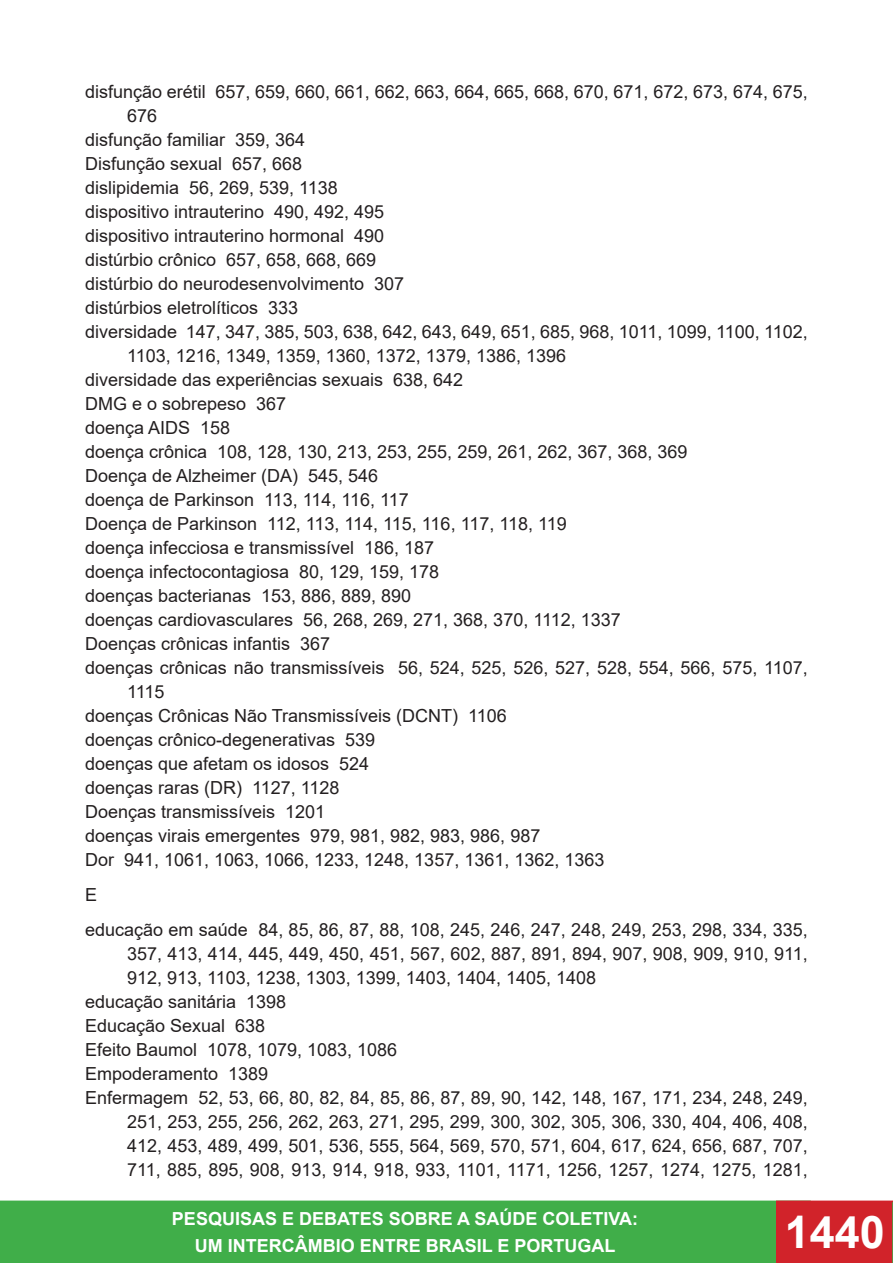
<style>
.page{position:relative;width:893px;height:1263px;background:#fff}
.page>*{position:absolute;margin:0;border:0;box-sizing:border-box;transform-origin:0 0}
.t1{font:700 45px "Arial";color:#fff}
.t2{font:18px/24px "Arial";color:#231f20}
.t3{font:700 18px/26.5px "Arial";color:#fff;text-align:center}
</style>
<div class="page">
<div style="left:0;top:1201px;width:810px;height:62px;background:#40ae49"></div>
<div style="left:0;top:1200px;width:811px;height:63px;border:2px solid #40ae49"></div>
<div style="left:777px;top:1201px;width:116px;height:61px;background:#d1232a"></div>
<div style="left:776px;top:1200px;width:117px;height:63px;border:2px solid #d1232a"></div>
<svg style="left:892px;top:1202px;width:1px;height:61px"></svg>
<p class="t2" style="left:127px;top:80px;width:682px;text-indent:-42px">disfunção erétil 657, 659, 660, 661, 662, 663, 664, 665, 668, 670, 671, 672, 673, 674, 675,<br>676</p>
<p class="t2" style="left:85px;top:128px;width:222px">disfunção familiar 359, 364</p>
<p class="t2" style="left:85px;top:152px;width:219px">Disfunção sexual 657, 668</p>
<p class="t2" style="left:85px;top:176px;width:254px">dislipidemia 56, 269, 539, 1138</p>
<p class="t2" style="left:85px;top:200px;width:301px">dispositivo intrauterino 490, 492, 495</p>
<p class="t2" style="left:85px;top:224px;width:301px">dispositivo intrauterino hormonal 490</p>
<p class="t2" style="left:85px;top:248px;width:293px">distúrbio crônico 657, 658, 668, 669</p>
<p class="t2" style="left:85px;top:272px;width:321px">distúrbio do neurodesenvolvimento 307</p>
<p class="t2" style="left:85px;top:296px;width:215px">distúrbios eletrolíticos 333</p>
<p class="t2" style="left:127px;top:320px;width:682px;text-indent:-42px">diversidade 147, 347, 385, 503, 638, 642, 643, 649, 651, 685, 968, 1011, 1099, 1100, 1102,<br>1103, 1216, 1349, 1359, 1360, 1372, 1379, 1386, 1396</p>
<p class="t2" style="left:85px;top:368px;width:380px">diversidade das experiências sexuais 638, 642</p>
<p class="t2" style="left:85px;top:392px;width:203px">DMG e o sobrepeso 367</p>
<p class="t2" style="left:85px;top:416px;width:147px">doença AIDS 158</p>
<p class="t2" style="left:85px;top:440px;width:604px">doença crônica 108, 128, 130, 213, 253, 255, 259, 261, 262, 367, 368, 369</p>
<p class="t2" style="left:85px;top:464px;width:295px">Doença de Alzheimer (DA) 545, 546</p>
<p class="t2" style="left:85px;top:488px;width:325px">doença de Parkinson 113, 114, 116, 117</p>
<p class="t2" style="left:85px;top:512px;width:483px">Doença de Parkinson 112, 113, 114, 115, 116, 117, 118, 119</p>
<p class="t2" style="left:85px;top:536px;width:351px">doença infecciosa e transmissível 186, 187</p>
<p class="t2" style="left:85px;top:560px;width:356px">doença infectocontagiosa 80, 129, 159, 178</p>
<p class="t2" style="left:85px;top:584px;width:328px">doenças bacterianas 153, 886, 889, 890</p>
<p class="t2" style="left:85px;top:608px;width:537px">doenças cardiovasculares 56, 268, 269, 271, 368, 370, 1112, 1337</p>
<p class="t2" style="left:85px;top:632px;width:247px">Doenças crônicas infantis 367</p>
<p class="t2" style="left:127px;top:656px;width:682px;text-indent:-42px">doenças crônicas não transmissíveis 56, 524, 525, 526, 527, 528, 554, 566, 575, 1107,<br>1115</p>
<p class="t2" style="left:85px;top:704px;width:423px">doenças Crônicas Não Transmissíveis (DCNT) 1106</p>
<p class="t2" style="left:85px;top:728px;width:292px">doenças crônico-degenerativas 539</p>
<p class="t2" style="left:85px;top:752px;width:286px">doenças que afetam os idosos 524</p>
<p class="t2" style="left:85px;top:776px;width:256px">doenças raras (DR) 1127, 1128</p>
<p class="t2" style="left:85px;top:800px;width:242px">Doenças transmissíveis 1201</p>
<p class="t2" style="left:85px;top:824px;width:457px">doenças virais emergentes 979, 981, 982, 983, 986, 987</p>
<p class="t2" style="left:85px;top:848px;width:521px">Dor 941, 1061, 1063, 1066, 1233, 1248, 1357, 1361, 1362, 1363</p>
<p class="t2" style="left:85px;top:883px;width:14px">E</p>
<p class="t2" style="left:127px;top:917px;width:682px;text-align:justify;text-indent:-42px">educação em saúde 84, 85, 86, 87, 88, 108, 245, 246, 247, 248, 249, 253, 298, 334, 335, 357, 413, 414, 445, 449, 450, 451, 567, 602, 887, 891, 894, 907, 908, 909, 910, 911, 912, 913, 1103, 1238, 1303, 1399, 1403, 1404, 1405, 1408</p>
<p class="t2" style="left:85px;top:989px;width:203px">educação sanitária 1398</p>
<p class="t2" style="left:85px;top:1013px;width:182px">Educação Sexual 638</p>
<p class="t2" style="left:85px;top:1037px;width:314px">Efeito Baumol 1078, 1079, 1083, 1086</p>
<p class="t2" style="left:85px;top:1061px;width:185px">Empoderamento 1389</p>
<p class="t2" style="left:127px;top:1085px;width:682px;text-align:justify;text-indent:-42px">Enfermagem 52, 53, 66, 80, 82, 84, 85, 86, 87, 89, 90, 142, 148, 167, 171, 234, 248, 249, 251, 253, 255, 256, 262, 263, 271, 295, 299, 300, 302, 305, 306, 330, 404, 406, 408, 412, 453, 489, 499, 501, 536, 555, 564, 569, 570, 571, 604, 617, 624, 656, 687, 707, 711, 885, 895, 908, 913, 914, 918, 933, 1101, 1171, 1256, 1257, 1274, 1275, 1281,</p>
<p class="t3" style="left:172px;top:1206px;width:468px">PESQUISAS E DEBATES SOBRE A SAÚDE COLETIVA:<br>UM INTERCÂMBIO ENTRE BRASIL E PORTUGAL</p>
<h1 class="t1" style="left:785px;top:1200px;width:102px">1440</h1>
</div>
